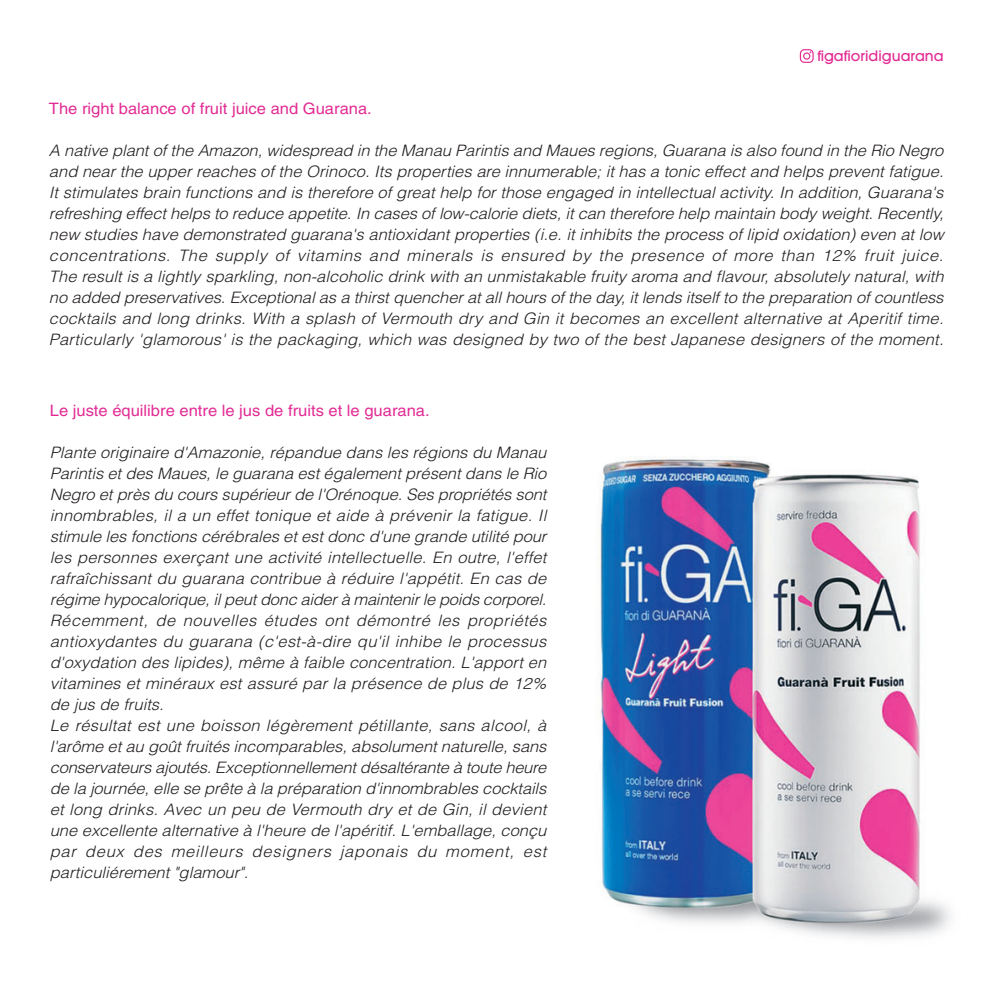
<style>
.page{position:relative;width:993px;height:993px;background:#fff}
.page>*{position:absolute;margin:0;border:0;box-sizing:border-box;transform-origin:0 0}
.t1{font:italic 300 15.75px/21px "Helvetica";letter-spacing:.005em;color:#231f20;text-align:justify;scale:1.05 1}
.t2{font:15.75px "Helvetica";color:#e22c94;scale:1.05 1}
.t3{font:500 14.17px "Avant Garde";color:#e22c94}
</style>
<div class="page">
<img style="left:599px;top:459px;width:351px;height:479px">
<svg style="left:799px;top:49px;width:14px;height:14px"></svg>
<p class="t3" style="left:817px;top:50px;width:128px">figafioridiguarana</p>
<p class="t2" style="left:49px;top:103px;width:309px">The right balance of fruit juice and Guarana.</p>
<p class="t1" style="left:49px;top:142px;width:856px">A native plant of the Amazon, widespread in the Manau Parintis and Maues regions, Guarana is also found in the Rio Negro and near the upper reaches of the Orinoco. Its properties are innumerable; it has a tonic effect and helps prevent fatigue.<br>It stimulates brain functions and is therefore of great help for those engaged in intellectual activity. In addition, Guarana's refreshing effecthelps to reduce appetite.In cases oflow-calorie diets,itcan therefore help maintain body weight.Recently, new studies have demonstrated guarana's antioxidant properties (i.e. it inhibits the process of lipid oxidation) even at low concentrations. The supply of vitamins and minerals is ensured by the presence of more than 12% fruit juice.<br>The result is a lightly sparkling, non-alcoholic drink with an unmistakable fruity aroma and flavour, absolutely natural, with no added preservatives.Exceptionalas a thirstquencheratallhours ofthe day,itlends itselfto the preparation ofcountless cocktails and long drinks. With a splash of Vermouth dry and Gin it becomes an excellent alternative at Aperitif time.<br>Particularly 'glamorous' is the packaging, which was designed by two of the best Japanese designers of the moment.</p>
<p class="t2" style="left:50px;top:404px;width:363px">Le juste équilibre entre le jus de fruits et le guarana.</p>
<p class="t1" style="left:50px;top:443px;width:477px;text-align:left">Plante originaire d'Amazonie, répandue dans les régions du Manau Parintis et des Maues, le guarana est également présent dans le Rio Negro etprès du cours supérieurde l'Orénoque.Ses propriétés sont innombrables, il a un effet tonique et aide à prévenir la fatigue. Il stimule les fonctions cérébrales etestdonc d'une grande utilité pour les personnes exerçant une activité intellectuelle. En outre, l'effet rafraîchissant du guarana contribue à réduire l'appétit. En cas de régime hypocalorique,ilpeutdonc aiderà maintenirle poids corporel.<br>Récemment, de nouvelles études ont démontré les propriétés antioxydantes du guarana (c'est-à-dire qu'il inhibe le processus d'oxydation des lipides), même à faible concentration. L'apport en vitamines et minéraux est assuré par la présence de plus de 12% de jus de fruits.<br>Le résultat est une boisson légèrement pétillante, sans alcool, à l'arôme etau goûtfruités incomparables,absolumentnaturelle,sans conservateurs ajoutés.Exceptionnellementdésaltérante à toute heure de la journée,elle se prête à la préparation d'innombrables cocktails et long drinks. Avec un peu de Vermouth dry et de Gin, il devient une excellente alternative à l'heure de l'apéritif. L'emballage, conçu par deux des meilleurs designers japonais du moment, est particuliérement "glamour".</p>
</div>
